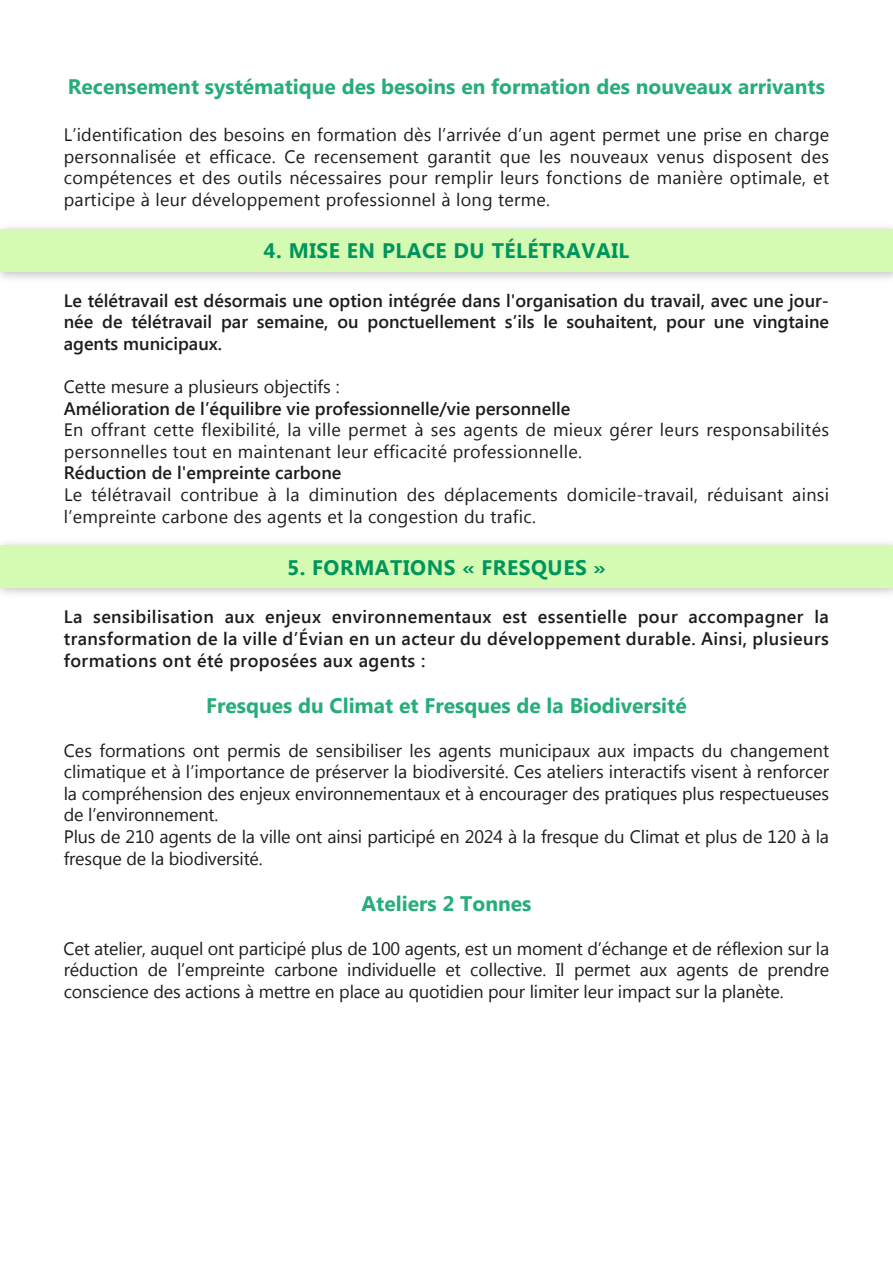
<style>
.page{position:relative;width:893px;height:1263px;background:#fff}
.page>*{position:absolute;margin:0;border:0;box-sizing:border-box;transform-origin:0 0}
.t1{font:700 21px "Segoe UI";color:#27ad7a}
.t2{font:700 21px "Segoe UI";letter-spacing:.025em;color:#00955c}
.t3{font:18px/21.6px "Segoe UI";color:#1d1d1b;text-align:justify}
.t4{font:600 18px/21.6px "Segoe UI";color:#1d1d1b;text-align:justify}
.t5{font:18px/21.6px "Segoe UI";letter-spacing:.02em;color:#1d1d1b}
</style>
<div class="page">
<div style="left:0;top:229px;width:893px;height:43px;background:#d5fbb3"></div>
<div style="left:0;top:545px;width:893px;height:43px;background:#d5fbb3"></div>
<p class="t1" style="left:68px;top:78px;width:759px">Recensement systÈmatique des besoins en formation des nouveaux arrivants</p>
<p class="t3" style="left:64px;top:125px;width:767px">Líidentification des besoins en formation dËs líarrivÈe díun agent permet une prise en charge personnalisÈe et efficace. Ce recensement garantit que les nouveaux venus disposent des compÈtences et des outils nÈcessaires pour remplir leurs fonctions de maniËre optimale, et participe ‡ leur dÈveloppement professionnel ‡ long terme.</p>
<p class="t2" style="left:264px;top:242px;width:367px">4. MISE EN PLACE DU T…L…TRAVAIL</p>
<p class="t4" style="left:64px;top:291px;width:767px">Le tÈlÈtravail est dÈsormais une option intÈgrÈe dans l'organisation du travail, avec une jour&shy;nÈe de tÈlÈtravail par semaine, ou ponctuellement síils le souhaitent, pour une vingtaine agents municipaux.</p>
<p class="t3" style="left:64px;top:377px;width:277px">Cette mesure a plusieurs objectifs :</p>
<p class="t4" style="left:64px;top:396px;width:508px">Amélioration de l’équilibre vie professionnelle/vie personnelle </p>
<p class="t5" style="left:64px;top:421px;width:767px">En offrant cette flexibilitÈ, la ville permet ‡ ses agents de mieux gÈrer leurs responsabilitÈs personnelles tout en maintenant leur efficacitÈ professionnelle.</p>
<p class="t4" style="left:64px;top:464px;width:279px">RÈduction de l'empreinte carbone</p>
<p class="t3" style="left:64px;top:485px;width:767px">Le tÈlÈtravail contribue ‡ la diminution des dÈplacements domicile-travail, rÈduisant ainsi líempreinte carbone des agents et la congestion du trafic.</p>
<p class="t2" style="left:287px;top:559px;width:320px">5. FORMATIONS ´ FRESQUES ª</p>
<p class="t4" style="left:64px;top:608px;width:767px">La sensibilisation aux enjeux environnementaux est essentielle pour accompagner la transformation de la ville dí…vian en un acteur du dÈveloppement durable. Ainsi, plusieurs formations ont ÈtÈ proposÈes aux agents :</p>
<p class="t1" style="left:206px;top:698px;width:482px">Fresques du Climat et Fresques de la BiodiversitÈ</p>
<p class="t3" style="left:64px;top:741px;width:767px;text-align:left">Ces formations ont permis de sensibiliser les agents municipaux aux impacts du changement climatique et ‡ líimportance de prÈserver la biodiversitÈ. Ces ateliers interactifs visent ‡ renforcer la comprÈhension des enjeux environnementaux et ‡ encourager des pratiques plus respectueuses de líenvironnement.<br>Plus de 210 agents de la ville ont ainsi participÈ en 2024 ‡ la fresque du Climat et plus de 120 ‡ la fresque de la biodiversitÈ.</p>
<p class="t1" style="left:361px;top:896px;width:171px">Ateliers 2 Tonnes</p>
<p class="t3" style="left:64px;top:936px;width:767px"> Cet atelier, auquel ont participé plus de 100 agents, est un moment d’échange et de réflexion sur la rÈduction de líempreinte carbone individuelle et collective. Il permet aux agents de prendre conscience des actions ‡ mettre en place au quotidien pour limiter leur impact sur la planËte.</p>
</div>
